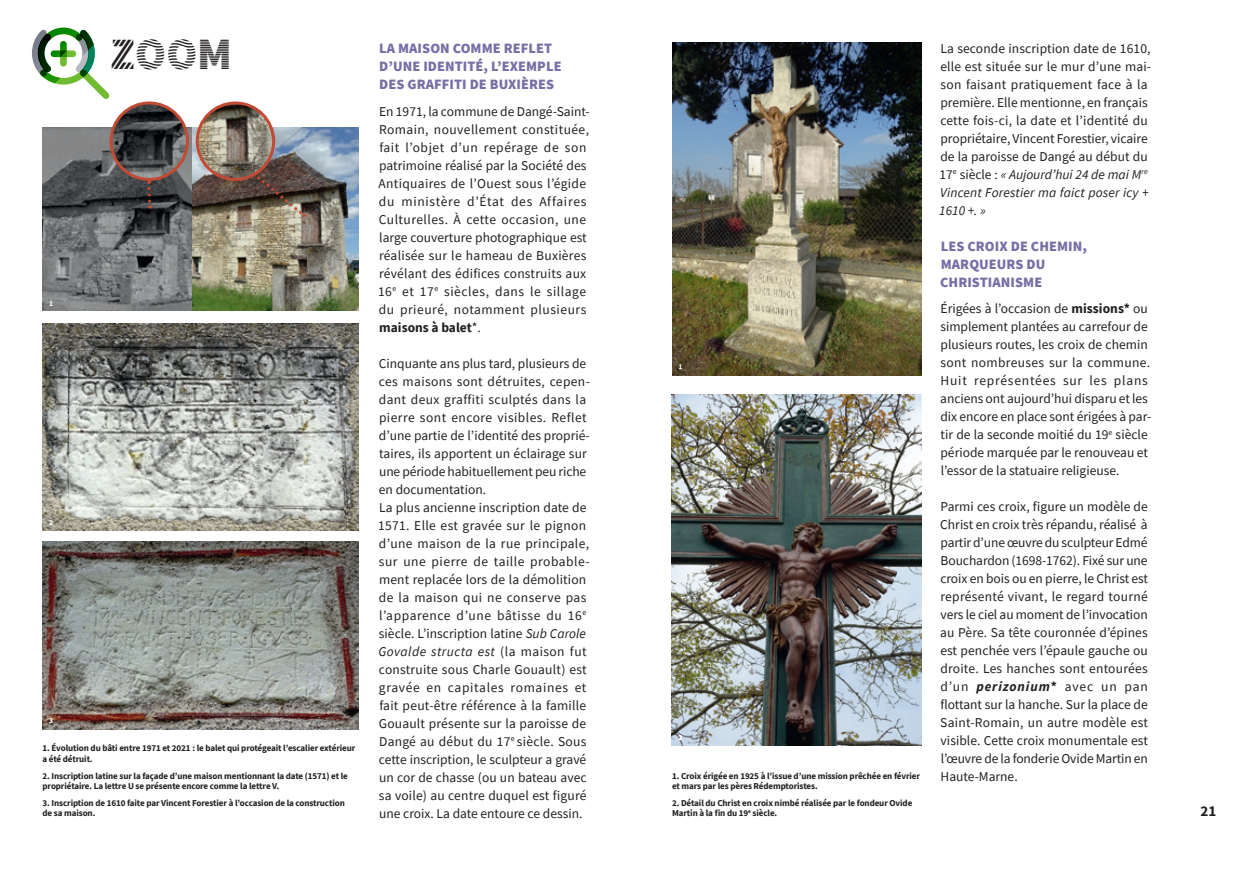
<style>
.page{position:relative;width:1259px;height:893px;background:#fff}
.page>*{position:absolute;margin:0;border:0;box-sizing:border-box;transform-origin:0 0}
.t1{font:900 45px "Source Sans Pro DISPLAYV2";color:#231f20}
.t2{font:700 15px "Source Sans Pro";color:#231f20}
.t3{font:900 14.25px/18px "Source Sans Pro";letter-spacing:.005em;color:#7770a6}
.t4{font:13.5px/18px "Source Sans Pro";letter-spacing:.005em;color:#231f20}
.t5{font:13.5px/18px "Source Sans Pro";letter-spacing:.025em;color:#231f20}
.t6{font:700 9px/10.5px "Source Sans Pro";letter-spacing:-.01em;color:#231f20}
.t7{font:700 7.5px "Source Sans Pro";color:#fff}
.s1{font-weight:700}
.s2{font-style:italic}
.s3{font-weight:700;font-style:italic}
</style>
<div class="page">
<img style="left:43px;top:128px;width:316px;height:182px">
<svg style="left:31px;top:28px;width:79px;height:71px"></svg>
<img style="left:43px;top:542px;width:315px;height:187px">
<img style="left:43px;top:323px;width:316px;height:208px">
<img style="left:111px;top:103px;width:76px;height:76px;border-radius:38px">
<div style="left:109px;top:101px;width:80px;height:80px;border:3px solid #c14b35;border-radius:50%"></div>
<img style="left:197px;top:103px;width:77px;height:76px;border-radius:38px">
<div style="left:196px;top:101px;width:79px;height:80px;border:3px solid #c14b35;border-radius:50%"></div>
<svg style="left:146px;top:181px;width:7px;height:27px"></svg>
<svg style="left:254px;top:172px;width:52px;height:46px;background:#6a594c"></svg>
<img style="left:672px;top:43px;width:249px;height:332px">
<img style="left:672px;top:394px;width:249px;height:352px">
<h1 class="t1" style="left:111px;top:31px;width:123px">ZOOM</h1>
<p class="t7" style="left:49px;top:298px;width:5px">1</p>
<p class="t7" style="left:49px;top:518px;width:5px">2</p>
<p class="t7" style="left:49px;top:716px;width:5px">3</p>
<p class="t6" style="left:43px;top:743px;width:314px">1. Évolution du bâti entre 1971 et 2021 : le balet qui protégeait l’escalier extérieur a été détruit.</p>
<p class="t6" style="left:43px;top:770px;width:307px">2. Inscription latine sur la façade d’une maison mentionnant la date (1571) et le propriétaire. La lettre U se présente encore comme la lettre V.</p>
<p class="t6" style="left:43px;top:798px;width:304px">3. Inscription de 1610 faite par Vincent Forestier à l’occasion de la construction de sa maison.</p>
<p class="t3" style="left:379px;top:39px;width:184px">LA MAISON COMME REFLET<br>D’UNE IDENTITÉ, L’EXEMPLE<br>DES GRAFFITI DE BUXIÈRES</p>
<p class="t5" style="left:378px;top:102px;width:213px">En 1971, la commune de Dangé-Saint-Romain, nouvellement constituée, fait l’objet d’un repérage de son patrimoine réalisé par la Société des Antiquaires de l’Ouest sous l’égide du ministère d’État des Affaires Culturelles. À cette occasion, une large couverture photographique est réalisée sur le hameau de Buxières révélant des édifices construits aux 16<sup>e</sup> et 17<sup>e</sup> siècles, dans le sillage du prieuré, notamment plusieurs <span class="s1">maisons à balet</span>*.</p>
<p class="t4" style="left:378px;top:354px;width:213px">Cinquante ans plus tard, plusieurs de ces maisons sont détruites, cepen&shy;dant deux graffiti sculptés dans la pierre sont encore visibles. Reflet d’une partie de l’identité des proprié&shy;taires, ils apportent un éclairage sur une période habituellement peu riche en documentation.<br>La plus ancienne inscription date de 1571. Elle est gravée sur le pignon d’une maison de la rue principale, sur une pierre de taille probable&shy;ment replacée lors de la démolition de la maison qui ne conserve pas l’apparence d’une bâtisse du 16<sup>e </sup>siècle. L’inscription latine <span class="s2">Sub Carole Govalde structa est</span> (la maison fut construite sous Charle Gouault) est gravée en capitales romaines et fait peut-être référence à la famille Gouault présente sur la paroisse de Dangé au début du 17<sup>e</sup> siècle. Sous cette inscription, le sculpteur a gravé un cor de chasse (ou un bateau avec sa voile) au centre duquel est figuré une croix. La date entoure ce dessin.</p>
<p class="t7" style="left:678px;top:362px;width:5px">1</p>
<p class="t7" style="left:678px;top:733px;width:5px">2</p>
<p class="t6" style="left:672px;top:770px;width:249px">1. Croix érigée en 1925 à l’issue d’une mission prêchée en février et mars par les pères Rédemptoristes.</p>
<p class="t6" style="left:672px;top:798px;width:242px">2. Détail du Christ en croix nimbé réalisée par le fondeur Ovide<br>Martin à la fin du 19<sup>e</sup> siècle.</p>
<p class="t4" style="left:939px;top:39px;width:213px">La seconde inscription date de 1610, elle est située sur le mur d’une mai&shy;son faisant pratiquement face à la première. Elle mentionne, en français cette fois-ci, la date et l’identité du propriétaire, Vincent Forestier, vicaire de la paroisse de Dangé au début du 17<sup>e</sup> siècle : <span class="s2">« Aujourd’hui 24 de mai M</span><sup>re </sup><span class="s2">Vincent Forestier ma faict poser icy + 1610 +. »</span></p>
<p class="t3" style="left:940px;top:237px;width:148px">LES CROIX DE CHEMIN,<br>MARQUEURS DU<br>CHRISTIANISME</p>
<p class="t4" style="left:940px;top:300px;width:212px">Érigées à l’occasion de <span class="s1">missions*</span> ou simplement plantées au carrefour de plusieurs routes, les croix de chemin sont nombreuses sur la commune.<br>Huit représentées sur les plans anciens ont aujourd’hui disparu et les dix encore en place sont érigées à par&shy;tir de la seconde moitié du 19<sup>e</sup> siècle période marquée par le renouveau et l’essor de la statuaire religieuse.</p>
<p class="t4" style="left:940px;top:498px;width:209px;text-align:justify">Parmi ces croix, figure un modèle de Christ en croix très répandu, réalisé à partir d’une œuvre du sculpteur Edmé Bouchardon (1698-1762). Fixé sur une croix en bois ou en pierre, le Christ est représenté vivant, le regard tourné vers le ciel au moment de l’invocation au Père. Sa tête couronnée d’épines est penchée vers l’épaule gauche ou droite. Les hanches sont entourées d’un <span class="s3">perizonium</span><span class="s1">*</span> avec un pan flottant sur la hanche. Sur la place de Saint-Romain, un autre modèle est visible. Cette croix monumentale est l’œuvre de la fonderie Ovide Martin en Haute-Marne.</p>
<p class="t2" style="left:1200px;top:801px;width:17px">21</p>
</div>
